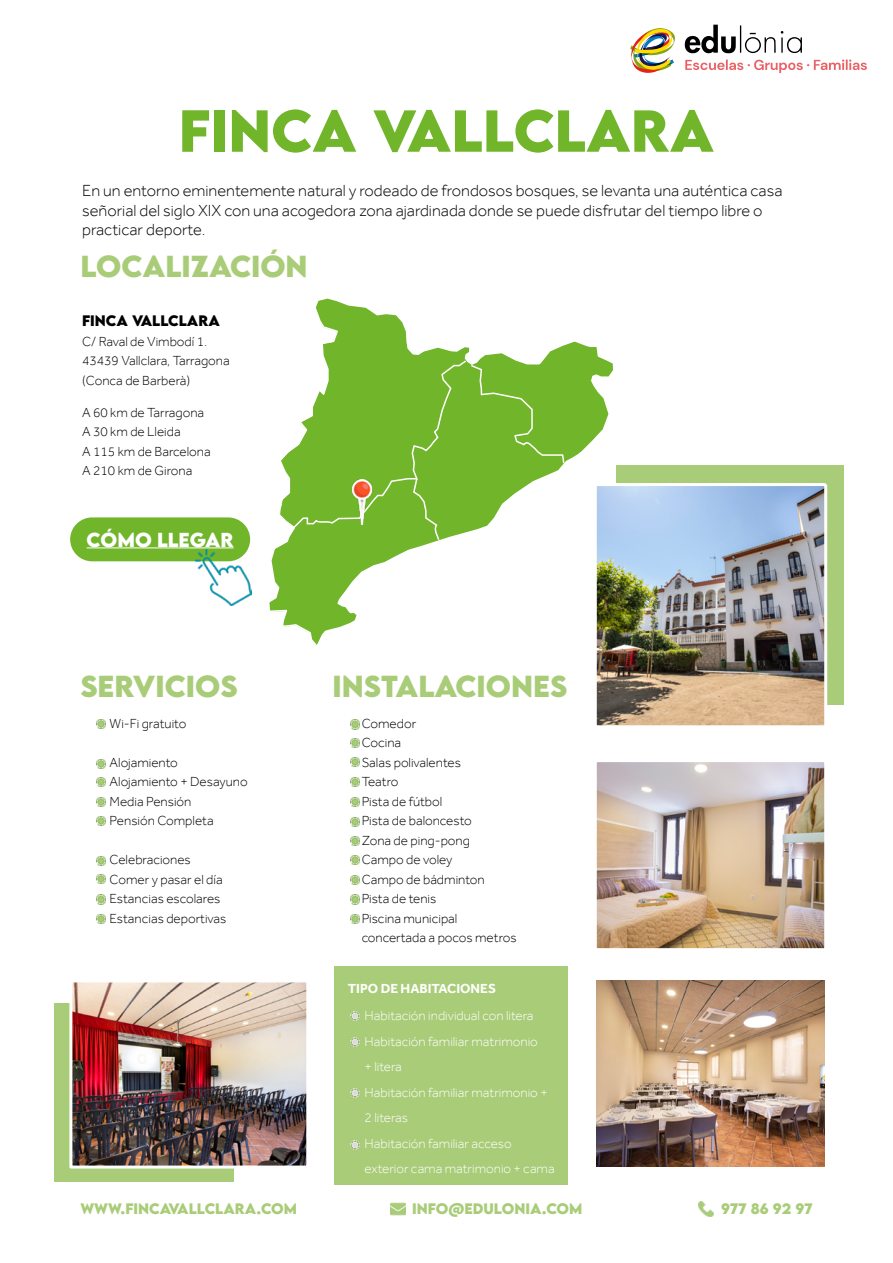
<style>
.page{position:relative;width:893px;height:1263px;background:#fff}
.page>*{position:absolute;margin:0;border:0;box-sizing:border-box;transform-origin:0 0}
.t1{font:700 52.5px "LEMONMILK";color:#71b52a}
.t2{font:700 27px "LEMONMILK";color:#a9cc78}
.t3{font:700 18px "LEMONMILK";color:#fff}
.t4{font:300 16.5px/19.5px "Effra";color:#000}
.t5{font:300 13.5px/19.5px "Effra";color:#000}
.t6{font:300 13.5px/25.5px "Effra";color:#fff}
.t7{font:700 13.5px "LEMONMILK";color:#a9cc78}
.t8{font:700 13.5px "Effra";color:#fff}
.t9{font:700 13.5px "LEMONMILK";color:#000}
</style>
<div class="page">
<div style="left:616px;top:465px;width:228px;height:239px;background:#a9cc78"></div>
<div style="left:334px;top:966px;width:233px;height:219px;background:#a9cc78"></div>
<div style="left:54px;top:1003px;width:180px;height:178px;background:#a9cc78"></div>
<div style="left:594px;top:978px;width:190px;height:190px;border:3px solid #fff;border-radius:2px"></div>
<svg style="left:317px;top:298px;width:296px;height:164px"></svg>
<svg style="left:269px;top:303px;width:296px;height:343px"></svg>
<div style="left:70px;top:517px;width:180px;height:44px;background:#71b52a;border-radius:22px"></div>
<hr style="left:87px;top:548px;width:147px;height:1px;background:#fff">
<svg style="left:96px;top:719px;width:9px;height:10px"></svg>
<svg style="left:96px;top:759px;width:9px;height:10px"></svg>
<svg style="left:350px;top:720px;width:9px;height:9px"></svg>
<svg style="left:350px;top:738px;width:9px;height:9px"></svg>
<svg style="left:350px;top:757px;width:9px;height:9px"></svg>
<svg style="left:350px;top:777px;width:9px;height:10px"></svg>
<svg style="left:350px;top:798px;width:9px;height:9px"></svg>
<svg style="left:350px;top:817px;width:9px;height:9px"></svg>
<svg style="left:350px;top:836px;width:9px;height:9px"></svg>
<svg style="left:350px;top:855px;width:9px;height:9px"></svg>
<svg style="left:350px;top:876px;width:9px;height:9px"></svg>
<svg style="left:350px;top:895px;width:9px;height:9px"></svg>
<svg style="left:350px;top:914px;width:9px;height:9px"></svg>
<svg style="left:350px;top:1011px;width:9px;height:9px"></svg>
<svg style="left:350px;top:1038px;width:9px;height:9px"></svg>
<svg style="left:350px;top:1088px;width:9px;height:9px"></svg>
<svg style="left:350px;top:1140px;width:9px;height:9px"></svg>
<svg style="left:96px;top:856px;width:9px;height:9px"></svg>
<svg style="left:96px;top:778px;width:9px;height:9px"></svg>
<svg style="left:96px;top:874px;width:9px;height:10px"></svg>
<svg style="left:96px;top:797px;width:9px;height:9px"></svg>
<svg style="left:96px;top:895px;width:9px;height:9px"></svg>
<svg style="left:96px;top:816px;width:9px;height:10px"></svg>
<svg style="left:96px;top:914px;width:9px;height:9px"></svg>
<img style="left:340px;top:480px;width:45px;height:45px">
<img style="left:698px;top:1201px;width:15px;height:15px">
<img style="left:391px;top:1202px;width:15px;height:14px">
<img style="left:73px;top:983px;width:232px;height:181px">
<div style="left:69px;top:979px;width:240px;height:189px;border:3px solid #fff"></div>
<img style="left:598px;top:763px;width:225px;height:184px">
<div style="left:594px;top:759px;width:233px;height:192px;border:3px solid #fff;border-radius:2px"></div>
<img style="left:598px;top:487px;width:225px;height:237px">
<div style="left:594px;top:483px;width:233px;height:245px;border:3px solid #fff;border-radius:2px"></div>
<img style="left:597px;top:981px;width:227px;height:186px">
<img style="left:196px;top:549px;width:56px;height:56px">
<svg style="left:630px;top:28px;width:45px;height:45px"></svg>
<svg style="left:685px;top:60px;width:182px;height:10px"></svg>
<svg style="left:685px;top:25px;width:117px;height:29px"></svg>
<h1 class="t1" style="left:179px;top:95px;width:537px">FINCA VALLCLARA</h1>
<p class="t4" style="left:82px;top:181px;width:702px">En un entorno eminentemente natural y rodeado de frondosos bosques, se levanta una auténtica casa señorial del siglo XIX con una acogedora zona ajardinada donde se puede disfrutar del tiempo libre o practicar deporte.</p>
<h2 class="t2" style="left:80px;top:248px;width:62px">LOCAL</h2>
<h2 class="t2" style="left:181px;top:248px;width:124px">IZACIÓN</h2>
<p class="t9" style="left:82px;top:312px;width:139px">FINCA VALLCLARA</p>
<p class="t5" style="left:82px;top:331px;width:149px">C/ Raval de Vimbodí 1.<br>43439 Vallclara, Tarragona (Conca de Barberà)</p>
<p class="t5" style="left:82px;top:402px;width:130px">A 60 km de Tarragona<br>A 30 km de Lleida<br>A 115 km de Barcelona<br>A 210 km de Girona</p>
<h3 class="t3" style="left:87px;top:528px;width:134px">CÓMO LLEGAR</h3>
<h2 class="t2" style="left:80px;top:668px;width:159px">SERVICIOS</h2>
<h2 class="t2" style="left:332px;top:668px;width:85px">INSTALAC</h2>
<h2 class="t2" style="left:477px;top:668px;width:92px">IONES</h2>
<p class="t5" style="left:110px;top:713px;width:78px">Wi-Fi gratuito</p>
<p class="t5" style="left:110px;top:752px;width:139px">Alojamiento<br>Alojamiento + Desayuno<br>Media Pensión<br>Pensión Completa</p>
<p class="t5" style="left:110px;top:850px;width:118px">Celebraciones<br>Comer y pasar el día<br>Estancias escolares<br>Estancias deportivas</p>
<p class="t5" style="left:362px;top:713px;width:156px">Comedor<br>Cocina<br>Salas polivalentes<br>Teatro<br>Pista de fútbol<br>Pista de baloncesto<br>Zona de ping-pong<br>Campo de voley<br>Campo de bádminton<br>Pista de tenis<br>Piscina municipal concertada a pocos metros</p>
<p class="t8" style="left:348px;top:980px;width:150px">TIPO DE HABITACIONES</p>
<p class="t6" style="left:365px;top:1003px;width:192px">Habitación individual con litera<br>Habitación familiar matrimonio<br>+ litera<br>Habitación familiar matrimonio +<br>2 literas<br>Habitación familiar acceso exterior cama matrimonio + cama</p>
<p class="t7" style="left:80px;top:1200px;width:69px">WWW.FINCAVALLCLARA</p>
<p class="t7" style="left:256px;top:1200px;width:40px">.COM</p>
<p class="t7" style="left:412px;top:1200px;width:170px">INFO@EDULONIA.COM</p>
<p class="t7" style="left:721px;top:1200px;width:93px">977 86 92 97</p>
</div>
